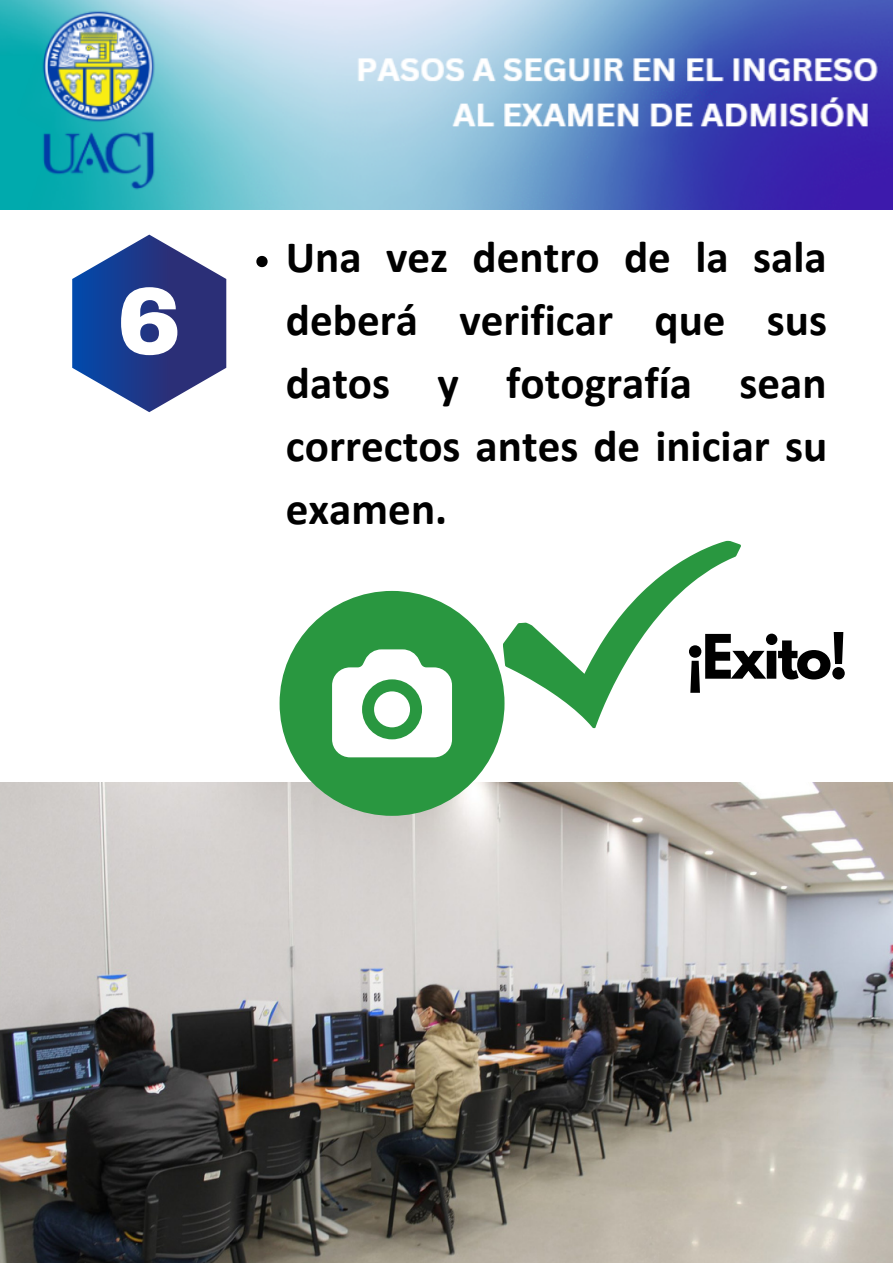
<style>
.page{position:relative;width:893px;height:1264px;background:#fff}
.page>*{position:absolute;margin:0;border:0;box-sizing:border-box;transform-origin:0 0}
.t1{font:900 95.4px "Archivo";color:#fff}
.t2{font:700 54.3px "League Spartan";letter-spacing:-.05em;color:#000}
.t3{font:700 45.15px/63px "Calibri";color:#000;text-align:justify}
</style>
<div class="page">
<svg style="left:72px;top:235px;width:154px;height:177px"></svg>
<img style="left:0;top:782px;width:892px;height:480px">
<svg style="left:504px;top:540px;width:237px;height:189px"></svg>
<svg style="left:279px;top:591px;width:225px;height:224px;fill:#299740"></svg>
<svg style="left:256px;top:256px;width:11px;height:11px"></svg>
<img style="left:0;top:0;width:892px;height:209px">
<p class="t1" style="left:117px;top:270px;width:65px">6</p>
<p class="t3" style="left:286px;top:229px;width:543px">Una vez dentro de la sala deberá verificar que sus datos y fotografía sean correctos antes de iniciar su examen.</p>
<p class="t2" style="left:685px;top:629px;width:164px">¡Exito!</p>
</div>
